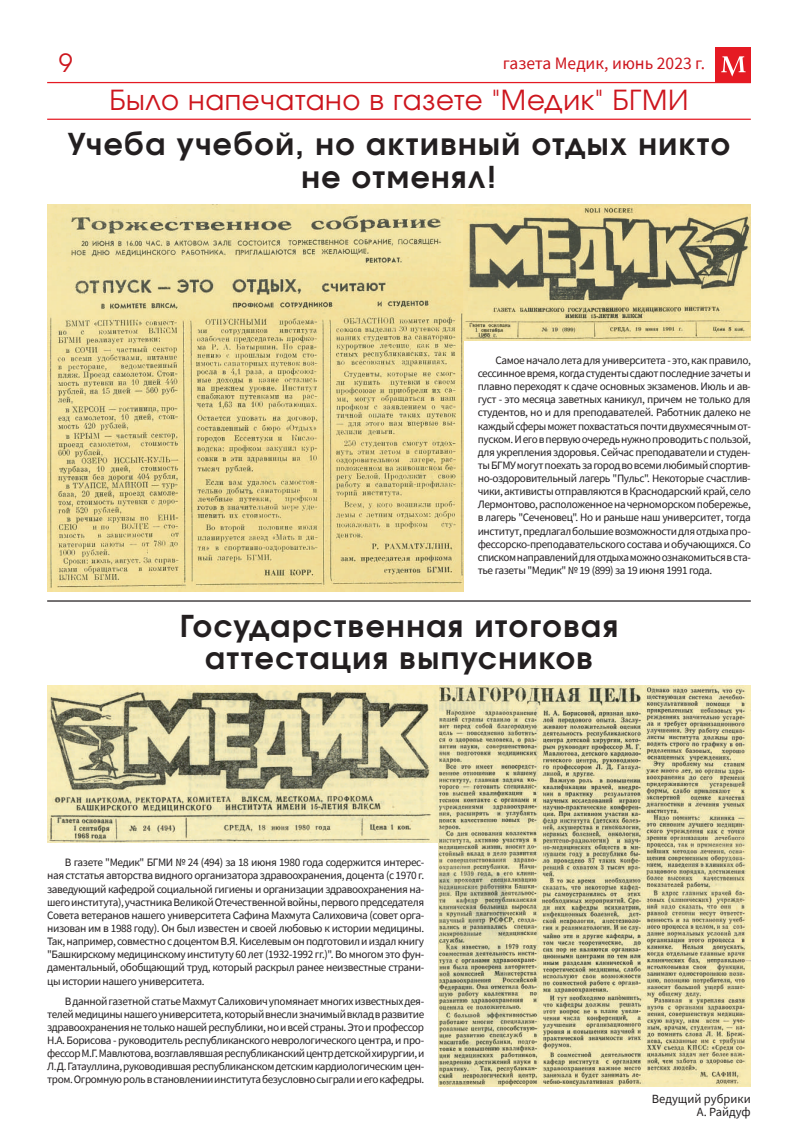
<style>
.page{position:relative;width:798px;height:1134px;background:#fff}
.page>*{position:absolute;margin:0;border:0;box-sizing:border-box;transform-origin:0 0}
.t1{font:700 30px/32.5px "Evolventa";letter-spacing:.05em;color:#231f20;text-align:center}
.t2{font:27.5px "Evolventa";letter-spacing:.025em;color:#cd151d}
.t3{font:25px "Evolventa";color:#cd151d}
.t4{font:17.5px "Source Sans Pro";color:#cd151d}
.t5{font:12.5px/13.1px "Source Sans Pro";color:#231f20;text-align:right}
.t6{font:11.25px/13.1px "Source Sans Pro";letter-spacing:-.035em;color:#231f20;text-align:justify}
</style>
<div class="page">
<div style="left:715px;top:47px;width:35px;height:36px;background:#e51a23"></div>
<svg style="left:721px;top:56px;width:24px;height:21px"></svg>
<hr style="left:47px;top:82px;width:703px;height:1px;background:#e51a23">
<hr style="left:47px;top:119px;width:703px;height:1px;background:#e51a23">
<hr style="left:47px;top:600px;width:703px;height:2px;background:#231f20">
<img style="left:438px;top:685px;width:312px;height:402px">
<img style="left:47px;top:204px;width:416px;height:387px">
<img style="left:463px;top:204px;width:287px;height:136px">
<img style="left:47px;top:685px;width:391px;height:158px">
<h3 class="t3" style="left:59px;top:48px;width:15px">9</h3>
<h3 class="t4" style="left:502px;top:52px;width:203px">газета Медик, июнь 2023 г.</h3>
<h2 class="t2" style="left:109px;top:83px;width:580px">Было напечатано в газете "Медик" БГМИ</h2>
<h1 class="t1" style="left:68px;top:128px;width:663px">Учеба учебой, но активный отдых никто не отменял!</h1>
<p class="t6" style="left:477px;top:354px;width:274px;text-indent:18px">Самое начало лета для университета - это, как правило, сессинное время, когда студенты сдают последние зачеты и плавно переходят к сдаче основных экзаменов. Июль и ав&shy;густ - это месяца заветных каникул, причем не только для студентов, но и для преподавателей. Работник далеко не каждый сферы может похвастаться почти двухмесячным от&shy;пуском. И его в первую очередь нужно проводить с пользой, для укрепления здоровья. Сейчас преподаватели и студен&shy;ты БГМУ могут поехать за город во всеми любимый спортив&shy;но-оздоровительный лагерь "Пульс". Некоторые счастлив&shy;чики, активисты отправляются в Краснодарский край, село Лермонтово, расположенное на черноморском побережье, в лагерь "Сеченовец". Но и раньше наш университет, тогда институт, предлагал большие возможности для отдыха про&shy;фессорско-преподавательского состава и обучающихся. Со списком направлений для отдыха можно ознакомиться в ста&shy;тье газеты "Медик" № 19 (899) за 19 июня 1991 года.</p>
<h1 class="t1" style="left:180px;top:609px;width:439px">Государственная итоговая аттестация выпусников</h1>
<p class="t6" style="left:47px;top:856px;width:378px;text-indent:18px">В газете "Медик" БГМИ № 24 (494) за 18 июня 1980 года содержится интерес&shy;ная стстатья авторства видного организатора здравоохранения, доцента (с 1970 г. заведующий кафедрой социальной гигиены и организации здравоохранения на&shy;шего института), участника Великой Отечественной войны, первого председателя Совета ветеранов нашего университета Сафина Махмута Салиховича (совет орга&shy;низован им в 1988 году). Он был известен и своей любовью к истории медицины.<br>Так, например, совместно с доцентом В.Я. Киселевым он подготовил и издал книгу "Башкирскому медицинскому институту 60 лет (1932-1992 гг.)". Во многом это фун&shy;даментальный, обобщающий труд, который раскрыл ранее неизвестные страни&shy;цы истории нашего университета.</p>
<p class="t6" style="left:47px;top:994px;width:378px;text-indent:18px">В данной газетной статье Махмут Салихович упомянает многих известных дея&shy;телей медицины нашего университета, который внесли значимый вклад в развитие здравоохранения не только нашей республики, но и всей страны. Это и профессор Н.А. Борисова - руководитель республиканского неврологического центра, и про&shy;фессор М.Г. Мавлютова, возглавлявшая республиканский центр детской хирургии, и Л.Д. Гатауллина, руководившая республиканском детским кардиологическим цен&shy;тром. Огромную роль в становлении института безусловно сыграли и его кафедры.</p>
<p class="t5" style="left:651px;top:1092px;width:100px">Ведущий рубрики<br>А. Райдуф</p>
</div>
